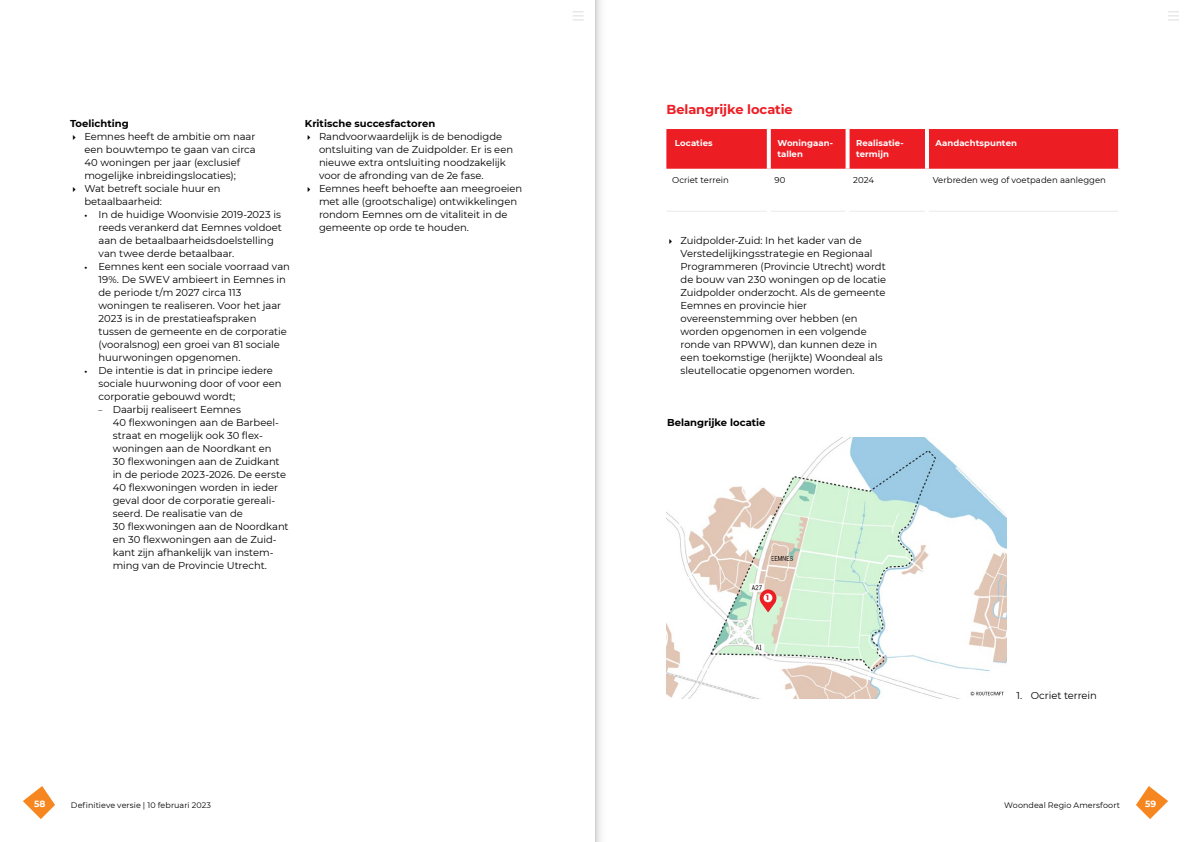
<style>
.page{position:relative;width:1191px;height:842px;background:#fff}
.page>*{position:absolute;margin:0;border:0;box-sizing:border-box;transform-origin:0 0}
.Kop_2_wel_in_inhoud{font:700 13px "Montserrat";letter-spacing:-.01em;color:#ed1d24}
.LIJST{font:10px/13px "Montserrat";letter-spacing:-.005em;color:#000}
.Kop_3_zw{font:700 10px "Montserrat";color:#000}
.BODY{font:10px "Montserrat";letter-spacing:-.01em;color:#000}
.t1{font:700 9px "Montserrat";color:#fff}
.Tabel_kop{font:700 8.5px/11px "Montserrat";letter-spacing:.005em;color:#fff}
.Tabel_plat{font:8.5px "Montserrat";color:#000}
.t2{font:8px "Montserrat";letter-spacing:.005em;color:#000}
.t3{font:700 7.4px "Montserrat";color:#ed1d24}
.s1{font-weight:700;font-size:8px}
.s2{font-size:8px}
</style>
<div class="page">
<svg style="left:1136px;top:786px;width:32px;height:33px"></svg>
<svg style="left:23px;top:786px;width:32px;height:33px"></svg>
<svg style="left:1168px;top:11px;width:10px;height:9px"></svg>
<svg style="left:573px;top:11px;width:10px;height:9px"></svg>
<img style="left:666px;top:438px;width:340px;height:261px">
<div style="left:666px;top:129px;width:452px;height:40px;background:#ed1d24"></div>
<svg style="left:767px;top:129px;width:4px;height:40px"></svg>
<svg style="left:845px;top:129px;width:4px;height:40px"></svg>
<hr style="left:925px;top:129px;width:4px;height:40px;background:#fff">
<hr style="left:666px;top:211px;width:101px;height:1px;background:#ecebea">
<hr style="left:771px;top:211px;width:74px;height:1px;background:#ecebea">
<hr style="left:849px;top:211px;width:76px;height:1px;background:#ecebea">
<hr style="left:929px;top:211px;width:189px;height:1px;background:#ecebea">
<svg style="left:1118px;top:129px;width:2px;height:40px"></svg>
<svg style="left:759px;top:589px;width:17px;height:23px"></svg>
<div style="left:763px;top:593px;width:9px;height:9px;background:#fff;border-radius:50%"></div>
<svg style="left:595px;top:0;width:6px;height:842px"></svg>
<p class="Kop_3_zw" style="left:70px;top:116px;width:60px">Toelichting</p>
<h3 class="LIJST" style="left:84px;top:130px;width:173px">Eemnes heeft de ambitie om naar een bouwtempo te gaan van circa<br>40 woningen per jaar (exclusief mogelijke inbreidingslocaties);</h3>
<h3 class="LIJST" style="left:84px;top:182px;width:138px">Wat betreft sociale huur en betaalbaarheid:</h3>
<p class="LIJST" style="left:99px;top:208px;width:185px;text-indent:-14px"><span class="s1">•</span> In de huidige Woonvisie 2019-2023 is reeds verankerd dat Eemnes voldoet aan de betaalbaarheidsdoelstelling van twee derde betaalbaar.</p>
<p class="LIJST" style="left:99px;top:260px;width:193px;text-indent:-14px"><span class="s1">•</span> Eemnes kent een sociale voorraad van 19%. De SWEV ambieert in Eemnes in de periode t/m 2027 circa 113 woningen te realiseren. Voor het jaar 2023 is in de prestatieafspraken tussen de gemeente en de corporatie (vooralsnog) een groei van 81 sociale huurwoningen opgenomen.</p>
<p class="LIJST" style="left:99px;top:364px;width:185px;text-indent:-14px"><span class="s1">•</span> De intentie is dat in principe iedere sociale huurwoning door of voor een corporatie gebouwd wordt;</p>
<p class="LIJST" style="left:113px;top:403px;width:177px;text-indent:-14px"><span class="s2">–</span> Daarbij realiseert Eemnes<br>40 flexwoningen aan de Barbeel&shy;straat en mogelijk ook 30 flex&shy;woningen aan de Noordkant en<br>30 flexwoningen aan de Zuidkant in de periode 2023-2026. De eerste<br>40 flexwoningen worden in ieder geval door de corporatie gereali&shy;seerd. De realisatie van de<br>30 flexwoningen aan de Noordkant en 30 flexwoningen aan de Zuid&shy;kant zijn afhankelijk van instem&shy;ming van de Provincie Utrecht.</p>
<p class="Kop_3_zw" style="left:305px;top:116px;width:132px">Kritische succesfactoren</p>
<h3 class="LIJST" style="left:319px;top:130px;width:196px">Randvoorwaardelijk is de benodigde ontsluiting van de Zuidpolder. Er is een nieuwe extra ontsluiting noodzakelijk voor de afronding van de 2e fase.</h3>
<h3 class="LIJST" style="left:319px;top:182px;width:205px">Eemnes heeft behoefte aan meegroeien met alle (grootschalige) ontwikkelingen rondom Eemnes om de vitaliteit in de gemeente op orde te houden.</h3>
<p class="Kop_2_wel_in_inhoud" style="left:666px;top:100px;width:128px">Belangrijke locatie</p>
<p class="Tabel_kop" style="left:675px;top:137px;width:39px">Locaties</p>
<p class="Tabel_kop" style="left:777px;top:137px;width:57px">Woningaan&shy;tallen</p>
<p class="Tabel_kop" style="left:856px;top:137px;width:48px">Realisatie&shy;termijn</p>
<p class="Tabel_kop" style="left:935px;top:137px;width:83px">Aandachtspunten</p>
<p class="Tabel_plat" style="left:672px;top:174px;width:58px">Ocriet terrein</p>
<p class="Tabel_plat" style="left:774px;top:174px;width:13px">90</p>
<p class="Tabel_plat" style="left:853px;top:174px;width:22px">2024</p>
<p class="Tabel_plat" style="left:932px;top:174px;width:175px">Verbreden weg of voetpaden aanleggen</p>
<h3 class="LIJST" style="left:680px;top:234px;width:207px">Zuidpolder-Zuid: In het kader van de Verstedelijkingsstrategie en Regionaal Programmeren (Provincie Utrecht) wordt de bouw van 230 woningen op de locatie Zuidpolder onderzocht. Als de gemeente Eemnes en provincie hier overeenstemming over hebben (en worden opgenomen in een volgende ronde van RPWW), dan kunnen deze in een toekomstige (herijkte) Woondeal als sleutellocatie opgenomen worden.</h3>
<p class="Kop_3_zw" style="left:667px;top:415px;width:100px">Belangrijke locatie</p>
<p class="t3" style="left:766px;top:593px;width:5px">1</p>
<p class="BODY" style="left:1016px;top:689px;width:82px">1. Ocriet terrein</p>
<p class="t1" style="left:34px;top:797px;width:13px">58</p>
<p class="t2" style="left:71px;top:799px;width:142px">Definitieve versie | 10 februari 2023</p>
<p class="t2" style="left:1004px;top:799px;width:117px">Woondeal Regio Amersfoort</p>
<p class="t1" style="left:1145px;top:797px;width:13px">59</p>
</div>
